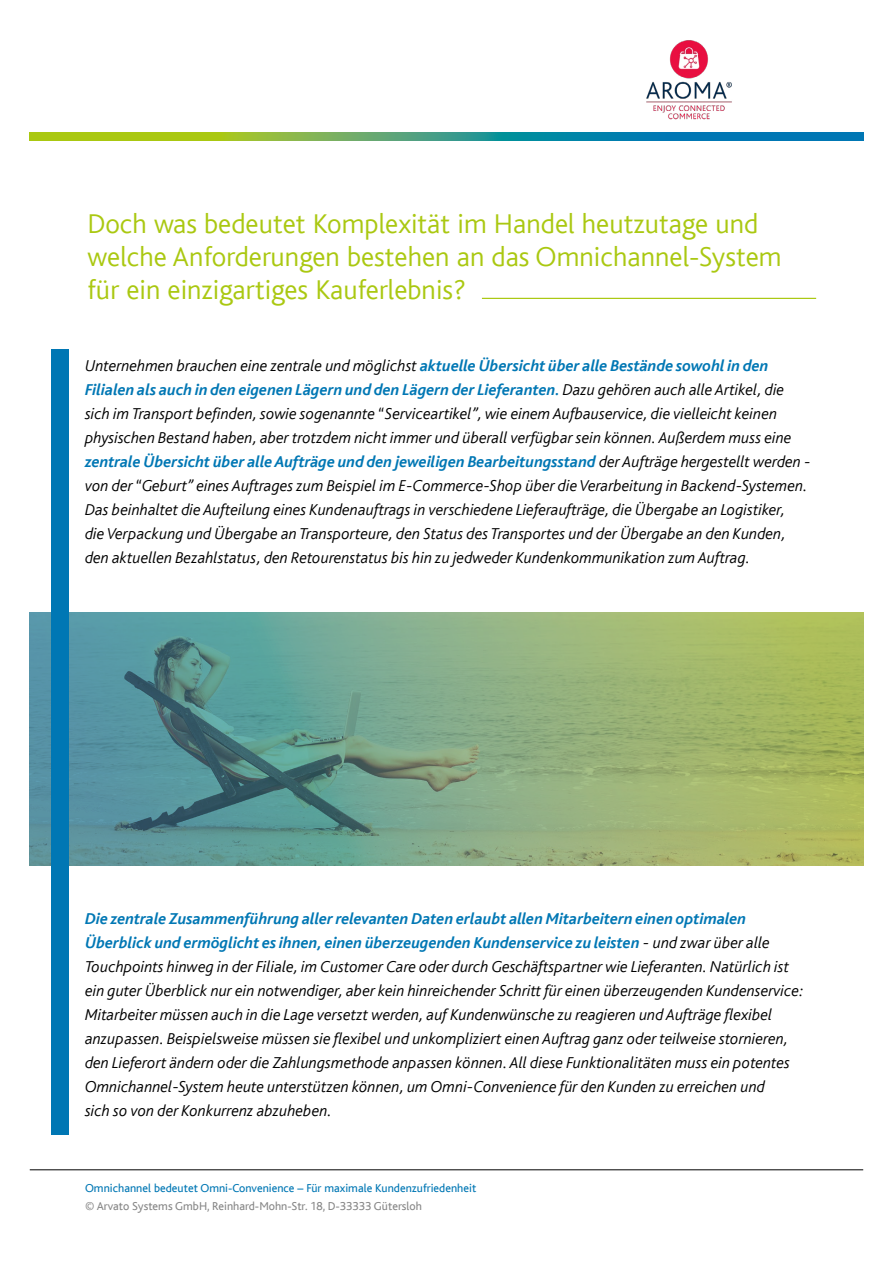
<style>
.page{position:relative;width:893px;height:1263px;background:#fff}
.page>*{position:absolute;margin:0;border:0;box-sizing:border-box;transform-origin:0 0}
.t1{font:300 28.5px/33px "Bliss";color:#aac811}
.t2{font:italic 300 16.5px/24px "Bliss";color:#000}
.t3{font:12px "Bliss";color:#0077b4}
.t4{font:12px "Bliss";color:#878787}
.s1{font-weight:700;color:#0077b4}
</style>
<div class="page">
<hr style="left:30px;top:1169px;width:833px;height:1px;background:#000">
<svg style="left:30px;top:132px;width:833px;height:9px;background:#4fa06d"></svg>
<hr style="left:482px;top:298px;width:334px;height:1px;background:#aac811">
<svg style="left:30px;top:612px;width:833px;height:254px;background:#7da585"></svg>
<div style="left:51px;top:349px;width:17px;height:786px;background:#0077b4"></div>
<img style="left:626px;top:40px;width:122px;height:96px">
<h1 class="t1" style="left:87px;top:207px;width:696px">Doch was bedeutet Komplexität im Handel heutzutage und welche Anforderungen bestehen an das Omnichannel-System für ein einzigartiges Kauferlebnis?</h1>
<p class="t2" style="left:85px;top:354px;width:727px">Unternehmen brauchen eine zentrale und möglichst <span class="s1">aktuelle Übersicht über alle Bestände sowohl in den Filialen als auch in den eigenen Lägern und den Lägern der Lieferanten.</span>Dazu gehören auch alle Artikel, die sich im Transport befinden, sowie sogenannte “Serviceartikel”, wie einem Aufbauservice, die vielleicht keinen physischen Bestand haben, aber trotzdem nicht immer und überall verfügbar sein können. Außerdem muss eine <span class="s1">zentrale Übersicht über alle Aufträge und den jeweiligen Bearbeitungsstand</span> der Aufträge hergestellt werden - von der “Geburt” eines Auftrages zum Beispiel im E-Commerce-Shop über die Verarbeitung in Backend-Systemen.<br>Das beinhaltet die Aufteilung eines Kundenauftrags in verschiedene Lieferaufträge, die Übergabe an Logistiker,<br>die Verpackung und Übergabe an Transporteure, den Status des Transportes und der Übergabe an den Kunden, den aktuellen Bezahlstatus, den Retourenstatus bis hin zu jedweder Kundenkommunikation zum Auftrag.</p>
<p class="t2" style="left:85px;top:907px;width:720px"><span class="s1">Die zentrale Zusammenführung aller relevanten Daten erlaubt allen Mitarbeitern einen optimalen Überblick und ermöglicht es ihnen, einen überzeugenden Kundenservice zu leisten</span> - und zwar über alle Touchpoints hinweg in der Filiale, im Customer Care oder durch Geschäftspartner wie Lieferanten. Natürlich ist ein guter Überblick nur ein notwendiger, aber kein hinreichender Schritt für einen überzeugenden Kundenservice:<br>Mitarbeiter müssen auch in die Lage versetzt werden, auf Kundenwünsche zu reagieren und Aufträge flexibel anzupassen. Beispielsweise müssen sie flexibel und unkompliziert einen Auftrag ganz oder teilweise stornieren, den Lieferort ändern oder die Zahlungsmethode anpassen können. All diese Funktionalitäten muss ein potentes Omnichannel-System heute unterstützen können, um Omni-Convenience für den Kunden zu erreichen und<br>sich so von der Konkurrenz abzuheben.</p>
<p class="t3" style="left:85px;top:1182px;width:393px">Omnichannel bedeutet Omni-Convenience – Für maximale Kundenzufriedenheit</p>
<p class="t4" style="left:85px;top:1200px;width:338px">© Arvato Systems GmbH, Reinhard-Mohn-Str. 18, D-33333 Gütersloh</p>
</div>
